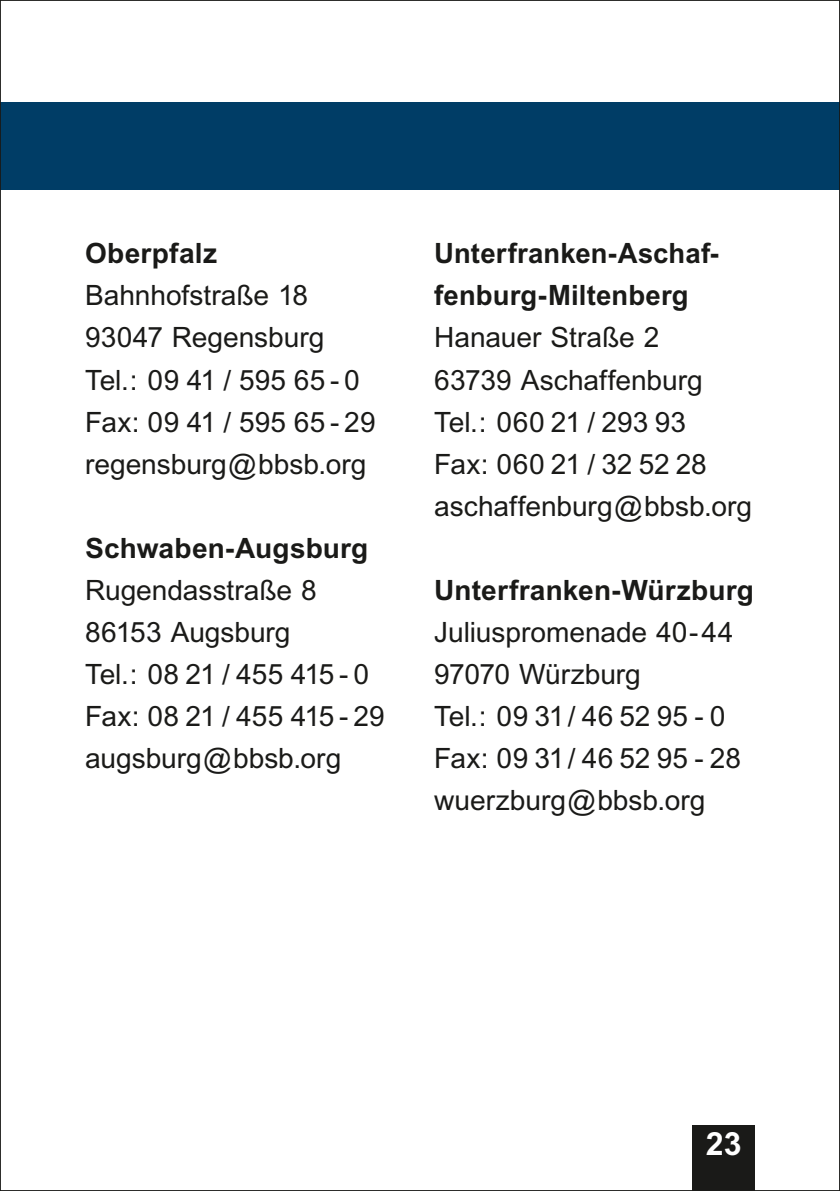
<style>
.page{position:relative;width:840px;height:1191px;background:#fff}
.page>*{position:absolute;margin:0;border:0;box-sizing:border-box;transform-origin:0 0}
.t1{font:700 32px "Arial";color:#fff}
.t2{font:28px/42px "Arial";color:#1a1a18}
.t3{font:700 28px/42px "Arial";letter-spacing:.005em;color:#1a1a18}
</style>
<div class="page">
<div style="left:0;top:102px;width:839px;height:87px;background:#003d66"></div>
<div style="left:692px;top:1125px;width:62px;height:66px;background:#1a1a18"></div>
<h3 class="t3" style="left:85px;top:233px;width:133px">Oberpfalz</h3>
<p class="t2" style="left:85px;top:275px;width:292px">Bahnhofstraße 18<br>93047 Regensburg<br>Tel.: 09 41 / 595 65 - 0<br>Fax: 09 41 / 595 65 - 29</p>
<p class="t2" style="left:85px;top:443px;width:282px">regensburg@bbsb.org</p>
<h3 class="t3" style="left:85px;top:527px;width:284px">Schwaben-Augsburg</h3>
<p class="t2" style="left:85px;top:569px;width:301px">Rugendasstraße 8<br>86153 Augsburg<br>Tel.: 08 21 / 455 415 - 0<br>Fax: 08 21 / 455 415 - 29</p>
<p class="t2" style="left:85px;top:737px;width:257px">augsburg@bbsb.org</p>
<h3 class="t3" style="left:434px;top:233px;width:286px">Unterfranken-Aschaf&shy;fenburg-Miltenberg</h3>
<p class="t2" style="left:434px;top:317px;width:274px">Hanauer Straße 2<br>63739 Aschaffenburg<br>Tel.: 060 21 / 293 93<br>Fax: 060 21 / 32 52 28</p>
<p class="t2" style="left:434px;top:485px;width:319px">aschaffenburg@bbsb.org</p>
<h3 class="t3" style="left:434px;top:569px;width:321px">Unterfranken-Würzburg</h3>
<p class="t2" style="left:434px;top:611px;width:308px">Juliuspromenade 40-44<br>97070 Würzburg<br>Tel.: 09 31 / 46 52 95 - 0<br>Fax: 09 31 / 46 52 95 - 28</p>
<p class="t2" style="left:434px;top:779px;width:273px">wuerzburg@bbsb.org</p>
<p class="t1" style="left:705px;top:1125px;width:37px">23</p>
</div>
